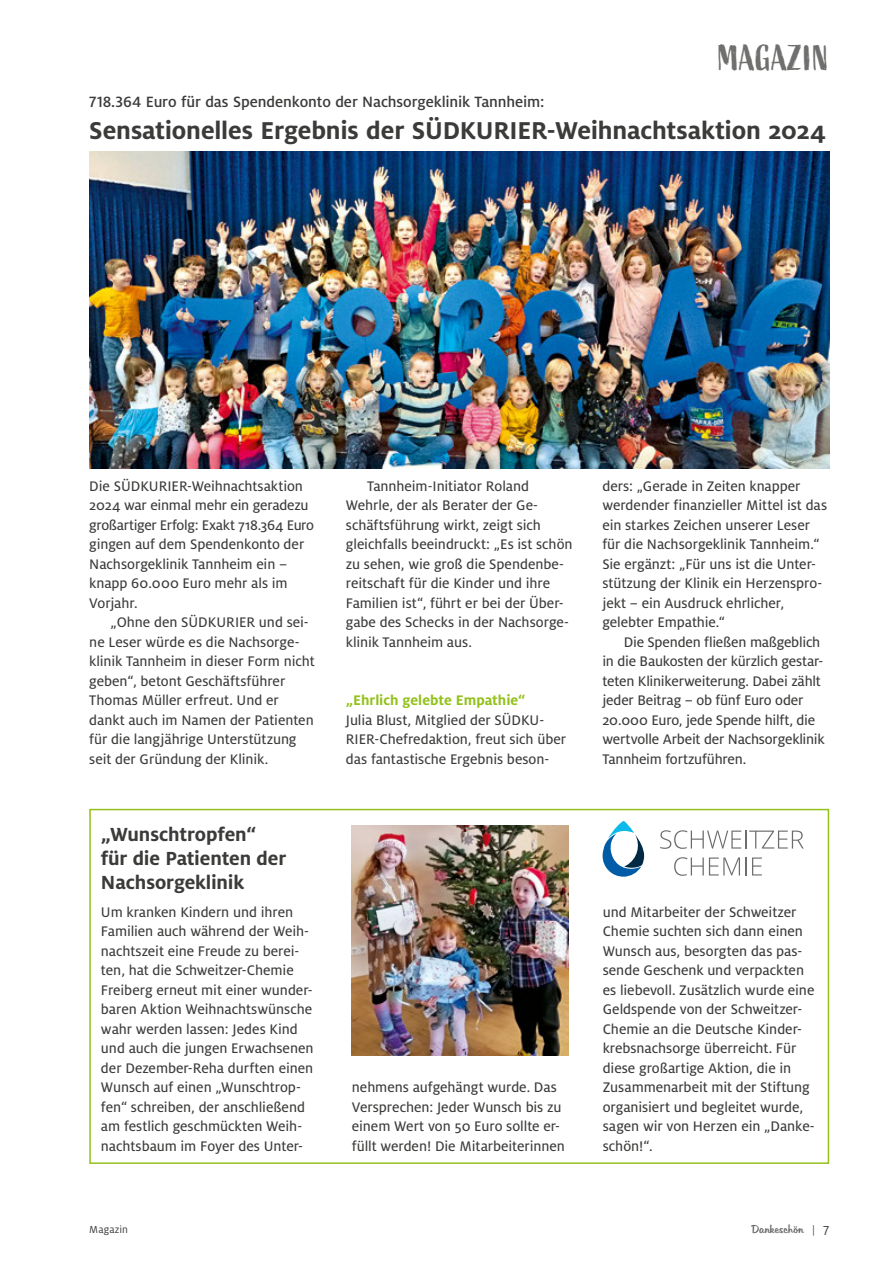
<style>
.page{position:relative;width:893px;height:1263px;background:#fff}
.page>*{position:absolute;margin:0;border:0;box-sizing:border-box;transform-origin:0 0}
.Überschrift_16_19_2{font:36px "Active";letter-spacing:.005em;color:#6f6f6e}
.Absatzüberschrift{font:700 27px "Milo Pro";letter-spacing:-.005em;color:#3b3b3a}
.Bildunterschrift{font:700 21px/24px "Milo Pro";letter-spacing:-.005em;color:#3b3b3a}
.Absatzüberschrift-2{font:500 16.5px "Milo Pro";letter-spacing:-.005em;color:#3b3b3a}
.meta_cond_book{font:15.3px/19.5px "Milo Pro Text";letter-spacing:-.005em;color:#3b3b3a}
.Bildunterschrift-2{font:15.3px/19.5px "Milo Pro Text";letter-spacing:-.005em;color:#3b3b3a}
.t1{font:11.25px "Tabitha";color:#6a6a69}
.Kolumnentitel_rechts{font:11.25px "Milo Pro";letter-spacing:.005em;color:#3b3b3a}
.s1{font-family:"Milo Pro";font-weight:700;color:#94c11c}
.s2{font-family:"Milo Pro";font-size:10.5px;color:#3b3b3a}
.s3{font-family:"Milo Pro";font-size:14.25px;color:#3b3b3a}
</style>
<div class="page">
<img style="left:89px;top:151px;width:740px;height:318px">
<div style="left:89px;top:809px;width:740px;height:355px;border:2px solid #94c11c"></div>
<svg style="left:603px;top:821px;width:41px;height:56px"></svg>
<svg style="left:660px;top:830px;width:144px;height:19px"></svg>
<svg style="left:674px;top:857px;width:88px;height:19px"></svg>
<img style="left:352px;top:825px;width:217px;height:230px">
<p class="Überschrift_16_19_2" style="left:718px;top:38px;width:112px">MAGAZIN</p>
<p class="Absatzüberschrift-2" style="left:89px;top:92px;width:457px">718.364 Euro für das Spendenkonto der Nachsorgeklinik Tannheim:</p>
<p class="Absatzüberschrift" style="left:89px;top:115px;width:738px">Sensationelles Ergebnis der SÜDKURIER-Weihnachtsaktion 2024</p>
<p class="meta_cond_book" style="left:89px;top:476px;width:226px">Die SÜDKURIER-Weihnachtsaktion<br>2024 war einmal mehr ein geradezu großartiger Erfolg: Exakt 718.364 Euro gingen auf dem Spendenkonto der<br>Nachsorgeklinik Tannheim ein – knapp 60.000 Euro mehr als im<br>Vorjahr.</p>
<p class="meta_cond_book" style="left:89px;top:613px;width:227px;text-indent:21px">„Ohne den SÜDKURIER und sei&shy;ne Leser würde es die Nachsorge&shy;klinik Tannheim in dieser Form nicht geben“, betont Geschäftsführer<br>Thomas Müller erfreut. Und er dankt auch im Namen der Patienten für die langjährige Unterstützung seit der Gründung der Klinik.</p>
<p class="Bildunterschrift" style="left:101px;top:822px;width:187px">„Wunschtropfen“ für die Patienten der<br>Nachsorgeklinik</p>
<p class="Bildunterschrift-2" style="left:101px;top:902px;width:214px">Um kranken Kindern und ihren<br>Familien auch während der Weih&shy;nachtszeit eine Freude zu berei&shy;ten, hat die Schweitzer-Chemie<br>Freiberg erneut mit einer wunder&shy;baren Aktion Weihnachtswünsche wahr werden lassen: Jedes Kind und auch die jungen Erwachsenen der Dezember-Reha durften einen<br>Wunsch auf einen „Wunschtrop&shy;fen“ schreiben, der anschließend am festlich geschmückten Weih&shy;nachtsbaum im Foyer des Unter-</p>
<p class="Kolumnentitel_rechts" style="left:89px;top:1223px;width:40px">Magazin</p>
<p class="meta_cond_book" style="left:346px;top:476px;width:228px;text-indent:21px">Tannheim-Initiator Roland<br>Wehrle, der als Berater der Ge&shy;schäftsführung wirkt, zeigt sich gleichfalls beeindruckt: „Es ist schön zu sehen, wie groß die Spendenbe&shy;reitschaft für die Kinder und ihre<br>Familien ist“, führt er bei der Über&shy;gabe des Schecks in der Nachsorge&shy;klinik Tannheim aus.</p>
<p class="meta_cond_book" style="left:346px;top:691px;width:222px"><span class="s1">„Ehrlich gelebte Empathie“<br></span>Julia Blust, Mitglied der SÜDKU-RIER-Chefredaktion, freut sich über das fantastische Ergebnis beson-</p>
<p class="meta_cond_book" style="left:602px;top:476px;width:226px">ders: „Gerade in Zeiten knapper werdender finanzieller Mittel ist das ein starkes Zeichen unserer Leser für die Nachsorgeklinik Tannheim.“ Sie ergänzt: „Für uns ist die Unter&shy;stützung der Klinik ein Herzenspro&shy;jekt – ein Ausdruck ehrlicher, gelebter Empathie.“</p>
<p class="meta_cond_book" style="left:602px;top:632px;width:224px;text-indent:21px">Die Spenden fließen maßgeblich in die Baukosten der kürzlich gestar&shy;teten Klinikerweiterung. Dabei zählt jeder Beitrag – ob fünf Euro oder 20.000 Euro, jede Spende hilft, die wertvolle Arbeit der Nachsorgeklinik Tannheim fortzuführen.</p>
<p class="Bildunterschrift-2" style="left:352px;top:1078px;width:215px">nehmens aufgehängt wurde. Das Versprechen: Jeder Wunsch bis zu einem Wert von 50 Euro sollte er&shy;füllt werden! Die Mitarbeiterinnen</p>
<p class="Bildunterschrift-2" style="left:603px;top:902px;width:214px">und Mitarbeiter der Schweitzer<br>Chemie suchten sich dann einen<br>Wunsch aus, besorgten das pas&shy;sende Geschenk und verpackten es liebevoll. Zusätzlich wurde eine<br>Geldspende von der Schweitzer--<br>Chemie an die Deutsche Kinder&shy;krebsnachsorge überreicht. Für diese großartige Aktion, die in<br>Zusammenarbeit mit der Stiftung organisiert und begleitet wurde, sagen wir von Herzen ein „Danke&shy;schön!“.</p>
<p class="t1" style="left:752px;top:1222px;width:79px">Dankeschön <span class="s2">|</span> <span class="s3">7</span></p>
</div>
